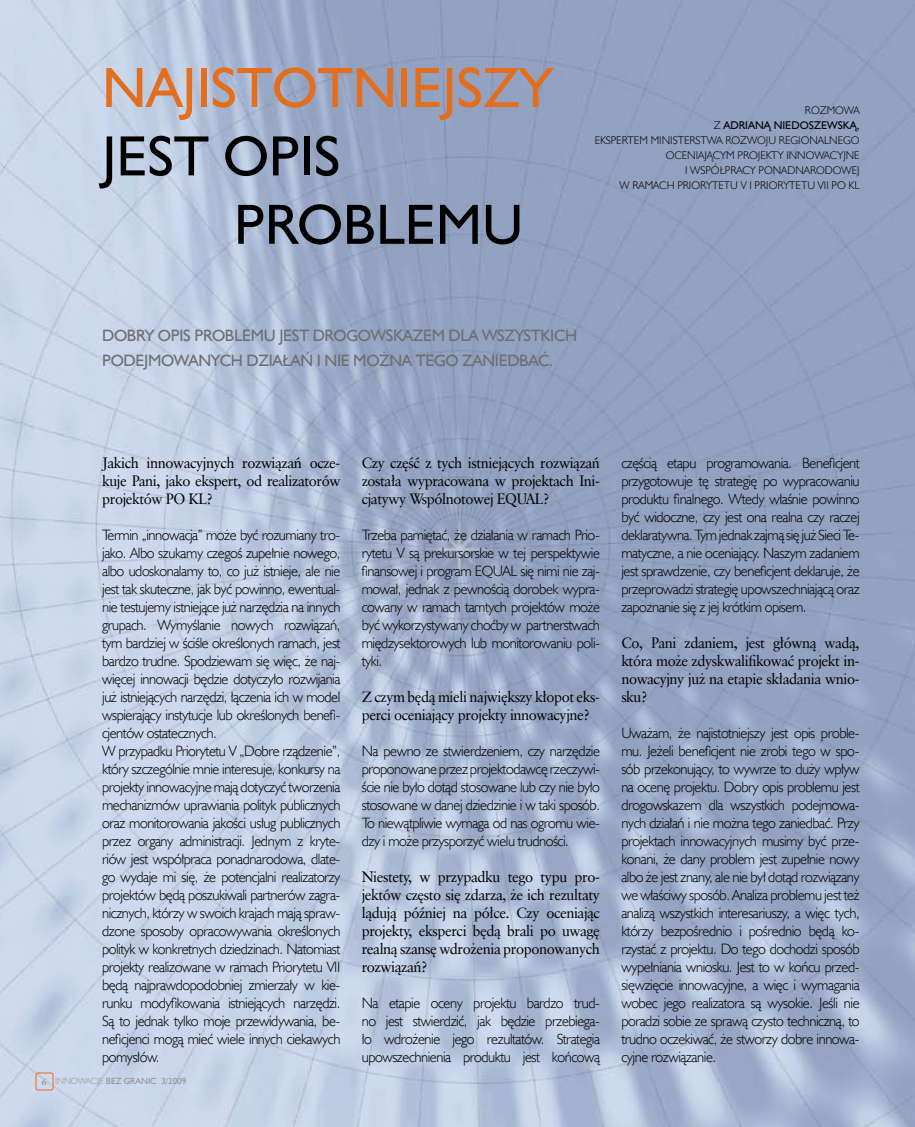
<style>
.page{position:relative;width:915px;height:1127px;background:#fff}
.page>*{position:absolute;margin:0;border:0;box-sizing:border-box;transform-origin:0 0}
.t1{font:57px/68.4px "Humanst 521 EU";color:#000}
.t2{font:57px "Humanst 521 EU";color:#e36f1e}
.t3{font:16.5px "Humanst 521 EU";color:#6d6f71}
.t4{font:15px/18px "Humanst 521 Lt EU";letter-spacing:-.03em;color:#000;text-align:justify}
.t5{font:15px/18px "Class Garmnd EU";letter-spacing:-.03em;color:#000;text-align:justify}
.t6{font:11.25px/15px "Humanst 521 Lt EU";color:#000;text-align:right}
.t7{font:11.25px "Humanst 521 EU";color:#000}
.t8{font:9px "Humanst 521 Lt EU";color:#939598}
.t9{font:9px "Humanst 521 EU";color:#939598}
.s1{font-family:"Humanst 521 Lt EU"}
.s2{font-family:"Class Garmnd EU";color:#808285}
.s3{font-family:"Humanst 521 EU"}
</style>
<div class="page">
<img style="left:0;top:0;width:914px;height:1127px">
<div style="left:36px;top:1073px;width:17px;height:17px;border:1px solid #e36f1e;border-radius:2px"></div>
<h1 class="t2" style="left:102px;top:52px;width:31px">NAJISTOTNIEJSZY</h1>
<h1 class="t1" style="left:102px;top:122px;width:29px">JEST</h1>
<h1 class="t1" style="left:223px;top:122px;width:47px">OPIS<br>PROBLEMU</h1>
<p class="t6" style="left:804px;top:102px;width:56px">Rozmowa</p>
<p class="t7" style="left:713px;top:118px;width:25px"><span class="s1">z</span> ADRIANĄ</p>
<p class="t7" style="left:773px;top:118px;width:17px">NIEDOSZEWSKĄ</p>
<p class="t7" style="left:856px;top:118px;width:4px">,</p>
<p class="t6" style="left:594px;top:132px;width:266px">ekspertem Mi ni sterstwa Rozwoju Regi onalnego oceniającym projekty i nnowacyjne<br>i współpracy ponadnarodowej<br>w ramach Pri orytetu V i Pri orytetu VII PO KL</p>
<p class="t3" style="left:102px;top:325px;width:23px">DOBRY</p>
<p class="t3" style="left:158px;top:325px;width:9px">OPIS</p>
<p class="t3" style="left:194px;top:325px;width:11px">PROBLEMU</p>
<p class="t3" style="left:279px;top:325px;width:9px">JEST</p>
<p class="t3" style="left:312px;top:325px;width:12px">DROGOWSKAZEM</p>
<p class="t3" style="left:448px;top:325px;width:11px">DLA</p>
<p class="t3" style="left:482px;top:325px;width:11px">WSZYSTKICH</p>
<p class="t3" style="left:102px;top:351px;width:12px">PODEJMOWANYCH</p>
<p class="t3" style="left:246px;top:351px;width:10px">DZIAŁA</p>
<p class="t3" style="left:300px;top:351px;width:33px">Ń I NIE</p>
<p class="t3" style="left:353px;top:351px;width:74px">MOŻNATEGO</p>
<p class="t3" style="left:462px;top:351px;width:11px">ZANIEDBAĆ</p>
<p class="t3" style="left:549px;top:351px;width:6px">.</p>
<p class="t5" style="left:102px;top:454px;width:240px">Jakich innowacyjnych rozwiązań ocze&shy;kuje Pani, jako ekspert, od realizatorów projektów PO KL?</p>
<p class="t4" style="left:102px;top:526px;width:240px;text-align:left">Termin „innowacja” może być rozumiany tro&shy;jako. Albo szukamy czegoś zupełnie nowego, albo udoskonalamy to, co już istnieje, ale nie jest tak skuteczne, jak być powinno, ewentual&shy;nie testujemy istniejące już narzędzia na innych grupach. Wymyślanie nowych rozwiązań, tym bardziej w ściśle określonych ramach, jest bardzo trudne. Spodziewam się więc, że naj&shy;więcej innowacji będzie dotyczyło rozwijania już istniejących narzędzi, łączenia ich w model wspierający instytucje lub określonych benefi&shy;cjentów ostatecznych.<br>W przypadku Priorytetu V „Dobre rządzenie”, który szczególnie mnie interesuje, konkursy na projekty innowacyjne mają dotyczyć tworzenia mechanizmów uprawiania polityk publicznych oraz monitorowania jakości usług publicznych przez organy administracji. Jednym z kryte&shy;riów jest współpraca ponadnarodowa, dlate&shy;go wydaje mi się, że potencjalni realizatorzy projektów będą poszukiwali partnerów zagra&shy;nicznych, którzy w swoich krajach mają spraw&shy;dzone sposoby opracowywania określonych polityk w konkretnych dziedzinach. N atomiast projekty realizowane w ramach Priorytetu VII będą najprawdopodobniej zmierzały w kie&shy;runku modyfikowania istniejących narzędzi.<br>Są to jednak tylko moje przewidywania, be&shy;neficjenci mogą mieć wiele innych ciekawych pomysłów.</p>
<p class="t8" style="left:42px;top:1076px;width:70px"><span class="s2">6</span> i nnowacje <span class="s3">BEZ</span></p>
<p class="t9" style="left:124px;top:1076px;width:7px">GRANIC</p>
<p class="t9" style="left:161px;top:1076px;width:27px">3/2009</p>
<p class="t5" style="left:361px;top:454px;width:240px">Czy część z tych istniejących rozwiązań została wypracowana w projektach Ini&shy;cjatywy Wspólnotowej EQUAL?</p>
<p class="t4" style="left:361px;top:526px;width:240px">Trzeba pamiętać, że działania w ramach Prio&shy;rytetu V są prekursorskie w tej perspektywie finansowej i program EQUAL się nimi nie zaj&shy;mował, jednak z pewnością dorobek wypra&shy;cowany w ramach tamtych projektów może być wykorzystywany choćby w partnerstwach międzysektorowych lub monitorowaniu poli&shy;tyki.</p>
<p class="t5" style="left:361px;top:688px;width:240px">Z czym będą mieli największy kłopot eks&shy;perci oceniający projekty innowacyjne?</p>
<p class="t4" style="left:361px;top:742px;width:240px">N a pewno ze stwierdzeniem, czy narzędzie proponowane przez projektodawcę rzeczywi&shy;ście nie było dotąd stosowane lub czy nie było stosowane w danej dziedzinie i w taki sposób.<br>To niewątpliwie wymaga od nas ogromu wie&shy;dzy i może przysporzyć wielu trudności.</p>
<p class="t5" style="left:361px;top:868px;width:240px">Niestety, w przypadku tego typu pro&shy;jektów często się zdarza, że ich rezultaty lądują później na półce. Czy oceniając projekty, eksperci będą brali po uwagę realną szansę wdrożenia proponowanych rozwiązań?</p>
<p class="t4" style="left:361px;top:994px;width:240px">N a etapie oceny projektu bardzo trud&shy;no jest stwierdzić, jak będzie przebiega&shy;ło wdrożenie jego rezultatów. Strategia upowszechnienia produktu jest końcową</p>
<p class="t4" style="left:621px;top:454px;width:240px">częścią etapu programowania. Beneficjent przygotowuje tę strategię po wypracowaniu produktu finalnego. Wtedy właśnie powinno być widoczne, czy jest ona realna czy raczej deklaratywna. Tym jednak zajmą się już Sieci Te&shy;matyczne, a nie oceniający. N aszym zadaniem jest sprawdzenie, czy beneficjent deklaruje, że przeprowadzi strategię upowszechniającą oraz zapoznanie się z jej krótkim opisem.</p>
<p class="t5" style="left:621px;top:634px;width:240px">Co, Pani zdaniem, jest główną wadą, która może zdyskwalifikować projekt in&shy;nowacyjny już na etapie składania wnio&shy;sku?</p>
<p class="t4" style="left:621px;top:724px;width:240px">Uważam, że najistotniejszy jest opis proble&shy;mu. Jeżeli beneficjent nie zrobi tego w spo&shy;sób przekonujący, to wywrze to duży wpływ na ocenę projektu. Dobry opis problemu jest drogowskazem dla wszystkich podejmowa&shy;nych działań i nie można tego zaniedbać. Przy projektach innowacyjnych musimy być prze&shy;konani, że dany problem jest zupełnie nowy albo że jest znany, ale nie był dotąd rozwiązany we właściwy sposób. Analiza problemu jest też analizą wszystkich interesariuszy, a więc tych, którzy bezpośrednio i pośrednio będą ko&shy;rzystać z projektu. Do tego dochodzi sposób wypełniania wniosku. Jest to w końcu przed&shy;sięwzięcie innowacyjne, a więc i wymagania wobec jego realizatora są wysokie. Jeśli nie poradzi sobie ze sprawą czysto techniczną, to trudno oczekiwać, że stworzy dobre innowa&shy;cyjne rozwiązanie.</p>
</div>
